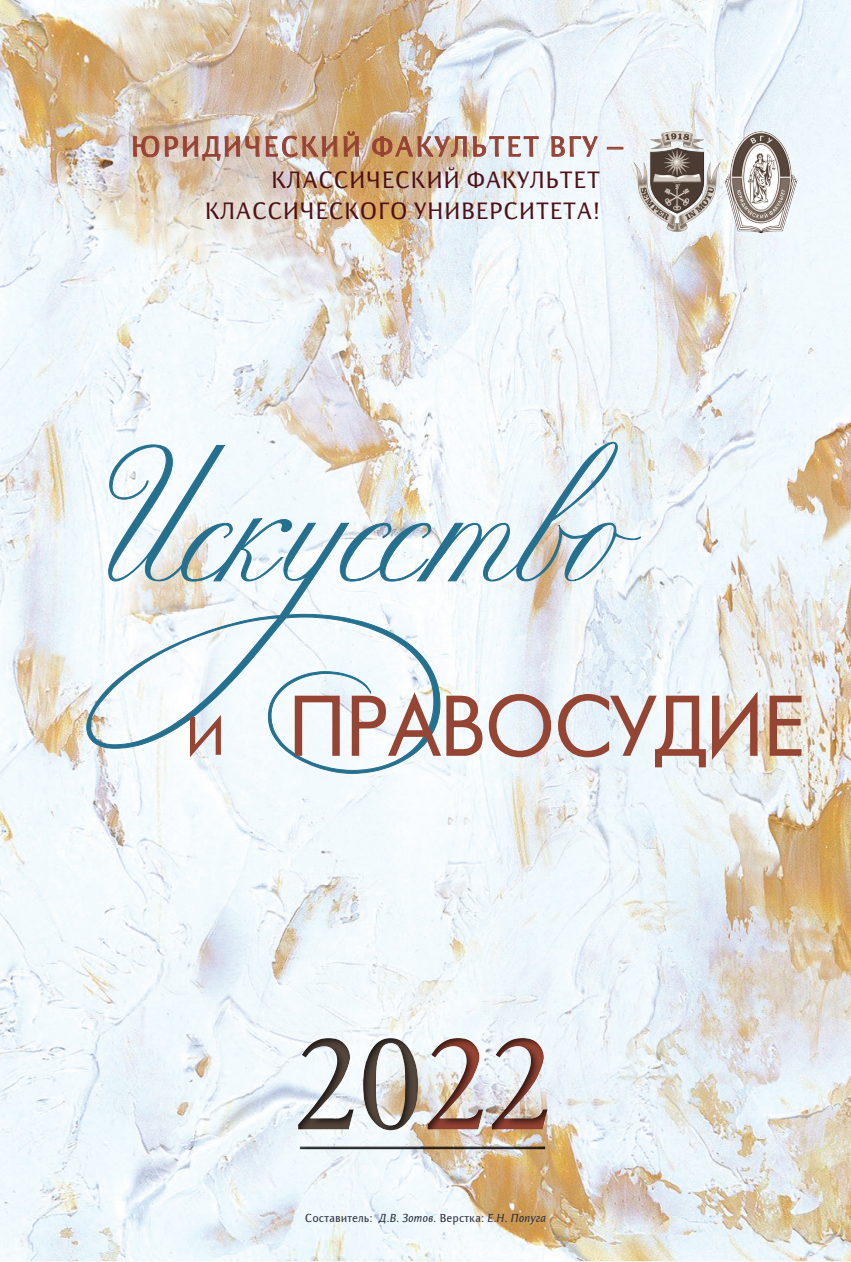
<style>
.page{position:relative;width:851px;height:1262px;background:#fff}
.page>*{position:absolute;margin:0;border:0;box-sizing:border-box;transform-origin:0 0}
.t1{font:129.1px "Academycond";color:#974434}
.t2{font:128.7px "Ekaterina Velikaya Two";color:#25708f;scale:1.06 1}
.t3{font:83px "Futuristg";color:#944534;scale:.96 1}
.t4{font:29.1px "Resavska BG Sans";letter-spacing:.04em;color:#974234}
.t5{font:24.5px/31.3px "Resavska BG Sans";color:#4f1117;text-align:right}
.t6{font:12px "Resavska BG Sans";color:#2a2d3e}
.s1{font-size:134px}
.s2{font-size:87px}
.s3{color:#56473d}
.s4{color:#56483e}
.s5{font-style:italic}
</style>
<div class="page">
<img style="left:0;top:0;width:850px;height:1261px">
<svg style="left:133px;top:136px;width:126px;height:25px"></svg>
<svg style="left:265px;top:136px;width:72px;height:21px"></svg>
<svg style="left:343px;top:131px;width:16px;height:26px"></svg>
<svg style="left:372px;top:136px;width:166px;height:21px"></svg>
<svg style="left:551px;top:136px;width:46px;height:21px"></svg>
<svg style="left:607px;top:147px;width:15px;height:2px"></svg>
<img style="left:724px;top:131px;width:73px;height:102px">
<img style="left:632px;top:130px;width:90px;height:103px">
<svg style="left:108px;top:444px;width:184px;height:79px"></svg>
<svg style="left:86px;top:523px;width:354px;height:250px"></svg>
<svg style="left:340px;top:442px;width:300px;height:139px"></svg>
<svg style="left:294px;top:694px;width:47px;height:62px"></svg>
<svg style="left:351px;top:688px;width:407px;height:80px"></svg>
<svg style="left:768px;top:694px;width:34px;height:62px"></svg>
<div style="left:288px;top:1003px;width:428px;height:156px;background:#231f20;opacity:.75"></div>
<hr style="left:299px;top:1145px;width:247px;height:4px;background:#231f20;opacity:.75">
<p class="t4" style="left:130px;top:131px;width:494px">ЮРИДИЧЕСКИЙ ФАКУЛЬТЕТ ВГУ –</p>
<p class="t5" style="left:204px;top:164px;width:397px">КЛАССИЧЕСКИЙ ФАКУЛЬТЕТ<br>КЛАССИЧЕСКОГО УНИВЕРСИТЕТА!</p>
<p class="t2" style="left:101px;top:461px;width:503px"><span class="s1">И</span>скусство</p>
<p class="t3" style="left:183px;top:684px;width:648px"><span class="s2">и</span> ПРАВОСУДИЕ</p>
<h1 class="t1" style="left:294px;top:1004px;width:259px"><span class="s3">2</span><span class="s4">0</span>22</h1>
<p class="t6" style="left:305px;top:1211px;width:243px">Составитель: <span class="s5">Д.В. Зотов.</span> Верстка: <span class="s5">Е.Н. Попуга</span></p>
</div>
